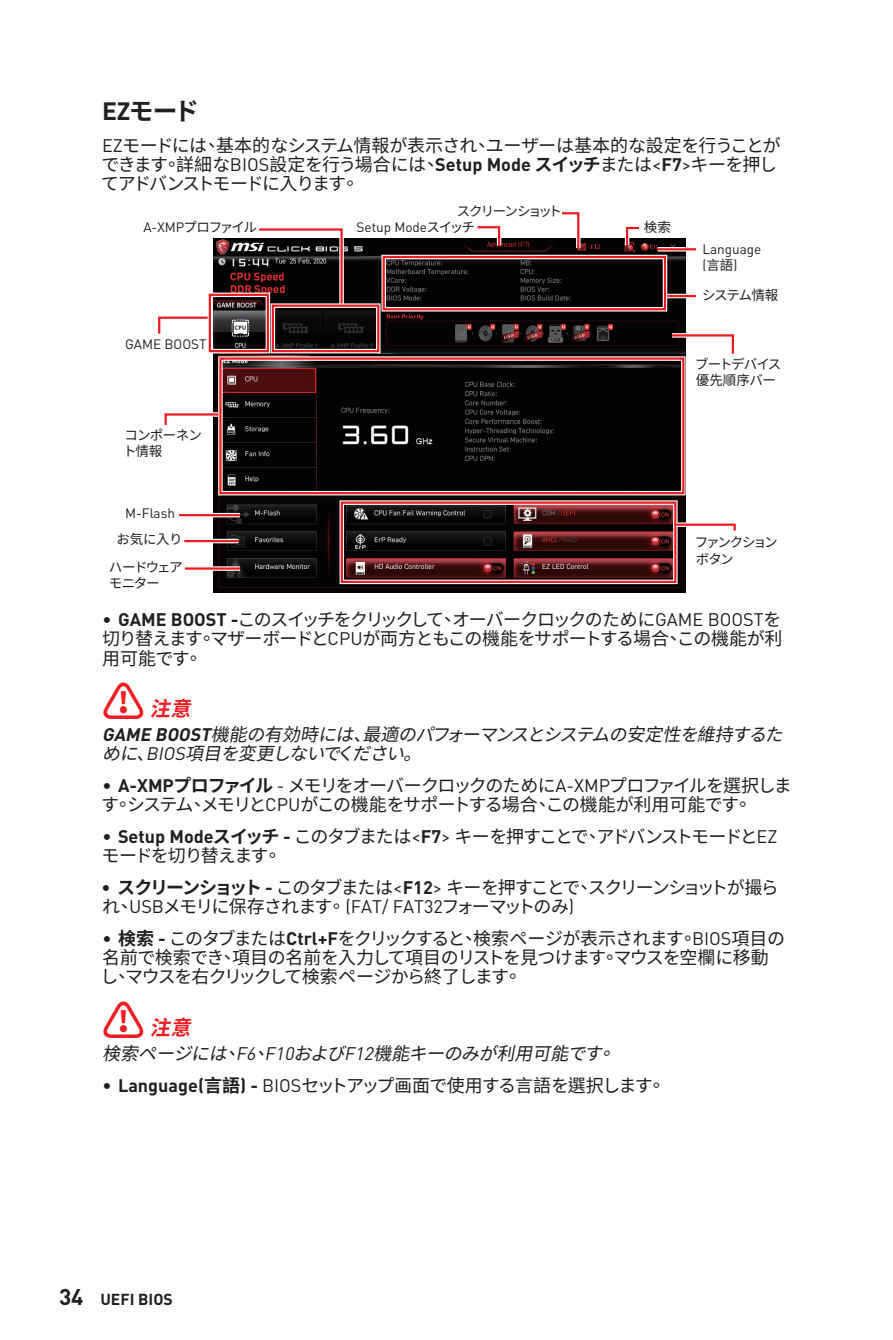
<style>
.page{position:relative;width:893px;height:1340px;background:#fff}
.page>*{position:absolute;margin:0;border:0;box-sizing:border-box;transform-origin:0 0}
.t1{font:700 24.75px "MSI Din Pro Noto CJK";letter-spacing:-.05em;color:#231f20}
.t2{font:italic 700 20.25px "MSI Din Pro Noto CJK";color:#ee1d23}
.t3{font:18px/19.1px "MSI Din Pro Noto CJK";letter-spacing:-.06em;color:#231f20}
.t4{font:italic 18px/19.1px "MSI Din Pro Noto CJK";color:#231f20}
.t5{font:18px/19.1px "MSI Din Pro Noto CJK";letter-spacing:-.04em;color:#231f20}
.t6{font:18px/19.1px "MSI Din Pro Noto CJK";letter-spacing:-.03em;color:#231f20}
.t7{font:18px/19.1px "MSI Din Pro Noto CJK";letter-spacing:-.09em;color:#231f20}
.t8{font:700 15.75px "MSI Din Pro Noto CJK";color:#231f20}
.t9{font:13.5px/16.2px "MSI Din Pro Noto CJK";letter-spacing:-.045em;color:#231f20}
.t10{font:13.5px/15.8px "MSI Din Pro Noto CJK";letter-spacing:-.08em;color:#231f20}
.t11{font:13.5px/16.2px "MSI Din Pro Noto CJK";color:#231f20}
.t12{font:13.5px "MSI Din Pro Noto CJK";letter-spacing:-.07em;color:#231f20}
.t13{font:13.5px/16.2px "MSI Din Pro Noto CJK";letter-spacing:-.145em;color:#231f20}
.t14{font:13.5px/16.2px "MSI Din Pro Noto CJK";letter-spacing:-.11em;color:#231f20}
.s1{font-weight:700}
.s2{font-style:normal;font-size:42.75px}
.s3{font-weight:700;font-style:normal}
.s4{font-style:normal}
.s5{font-size:22.5px}
</style>
<div class="page">
<img style="left:213px;top:238px;width:472px;height:354px">
<div style="left:218px;top:356px;width:468px;height:139px;border:4px solid #fff"></div>
<div style="left:219px;top:357px;width:465px;height:137px;border:2px solid #ee1d23"></div>
<div style="left:340px;top:500px;width:338px;height:84px;border:4px solid #fff"></div>
<div style="left:341px;top:501px;width:335px;height:82px;border:2px solid #ee1d23"></div>
<svg style="left:164px;top:410px;width:59px;height:19px"></svg>
<svg style="left:671px;top:520px;width:65px;height:15px"></svg>
<svg style="left:623px;top:226px;width:20px;height:24px"></svg>
<svg style="left:667px;top:294px;width:29px;height:4px"></svg>
<hr style="left:665px;top:295px;width:31px;height:2px;background:#ee1d23">
<svg style="left:658px;top:247px;width:38px;height:4px"></svg>
<hr style="left:658px;top:248px;width:38px;height:2px;background:#ee1d23">
<svg style="left:473px;top:226px;width:31px;height:24px"></svg>
<svg style="left:255px;top:228px;width:91px;height:81px;background:#423132"></svg>
<svg style="left:667px;top:331px;width:67px;height:27px"></svg>
<svg style="left:158px;top:313px;width:57px;height:25px"></svg>
<svg style="left:179px;top:513px;width:61px;height:4px"></svg>
<hr style="left:179px;top:514px;width:61px;height:2px;background:#ee1d23">
<div style="left:185px;top:566px;width:55px;height:5px;background:#f36468"></div>
<hr style="left:185px;top:567px;width:55px;height:2px;background:#ee1d23">
<svg style="left:184px;top:539px;width:54px;height:4px"></svg>
<hr style="left:184px;top:540px;width:54px;height:2px;background:#ee1d23">
<div style="left:208px;top:292px;width:62px;height:61px;border:4px solid #fff"></div>
<div style="left:209px;top:294px;width:60px;height:58px;border:2px solid #ee1d23"></div>
<div style="left:271px;top:303px;width:110px;height:50px;border:4px solid #fff"></div>
<div style="left:272px;top:304px;width:107px;height:48px;border:2px solid #ee1d23"></div>
<svg style="left:557px;top:212px;width:26px;height:40px"></svg>
<div style="left:381px;top:255px;width:286px;height:56px;border:4px solid #fff"></div>
<div style="left:383px;top:256px;width:283px;height:54px;border:2px solid #ee1d23"></div>
<h1 class="t1" style="left:102px;top:97px;width:98px">EZモード</h1>
<p class="t6" style="left:101px;top:136px;width:681px">EZモードには、基本的なシステム情報が表示され、ユーザーは基本的な設定を行うことができます。詳細なBIOS設定を行う場合には、<span class="s1">Setup Mode スイッチ</span>または&lt;<span class="s1">F7</span>&gt;キーを押してアドバンストモードに入ります。</p>
<p class="t12" style="left:143px;top:219px;width:115px">A-XMPプロファイル</p>
<p class="t10" style="left:357px;top:203px;width:207px;text-indent:100px">スクリーンショット<br>Setup Modeスイッチ</p>
<p class="t9" style="left:644px;top:219px;width:28px">検索</p>
<p class="t11" style="left:702px;top:241px;width:60px">Language (言語)</p>
<p class="t11" style="left:125px;top:336px;width:83px">GAME BOOST</p>
<p class="t9" style="left:123px;top:427px;width:80px">コンポーネント情報</p>
<p class="t9" style="left:125px;top:505px;width:51px">M-Flash</p>
<p class="t9" style="left:117px;top:531px;width:67px">お気に入り</p>
<p class="t14" style="left:109px;top:559px;width:75px">ハードウェアモニター</p>
<p class="t9" style="left:702px;top:287px;width:78px">システム情報</p>
<p class="t9" style="left:695px;top:356px;width:88px">ブートデバイス優先順序バー</p>
<p class="t13" style="left:695px;top:534px;width:84px">ファンクションボタン</p>
<p class="t3" style="left:102px;top:610px;width:682px;text-align:justify"><span class="s1">∙ GAME BOOST -</span>このスイッチをクリックして、オーバークロックのためにGAME BOOSTを切り替えます。マザーボードとCPUが両方ともこの機能をサポートする場合、この機能が利用可能です。</p>
<p class="t2" style="left:102px;top:696px;width:100px"><span class="s2">⚠</span> 注意</p>
<p class="t4" style="left:102px;top:725px;width:691px"><span class="s1">GAMEBOOST</span>機能の有効時には、最適のパフォーマンスとシステムの安定性を維持するために、BIOS項目を変更しないでください。</p>
<p class="t3" style="left:101px;top:776px;width:692px"><span class="s1">∙ A-XMPプロファイル</span> - メモリをオーバークロックのためにA-XMPプロファイルを選択します。システム、メモリとCPUがこの機能をサポートする場合、この機能が利用可能です。</p>
<p class="t7" style="left:101px;top:827px;width:677px"><span class="s1">∙ Setup Modeスイッチ -</span> このタブまたは&lt;<span class="s1">F7</span>&gt; キーを押すことで、アドバンストモードとEZモードを切り替えます。</p>
<p class="t3" style="left:101px;top:878px;width:679px"><span class="s1">∙ スクリーンショット -</span> このタブまたは&lt;<span class="s1">F12</span>&gt; キーを押すことで、スクリーンショットが撮られ、USBメモリに保存されます。 (FAT/ FAT32フォーマットのみ)</p>
<p class="t5" style="left:101px;top:929px;width:686px"><span class="s1">∙ 検索 -</span> このタブまたは<span class="s1">Ctrl+F</span>をクリックすると、検索ページが表示されます。BIOS項目の名前で検索でき、項目の名前を入力して項目のリストを見つけます。マウスを空欄に移動し、マウスを右クリックして検索ページから終了します。</p>
<p class="t2" style="left:102px;top:1015px;width:100px"><span class="s2">⚠</span> 注意</p>
<p class="t4" style="left:102px;top:1037px;width:565px;line-height:31.9px">検索ページには、F6、F10およびF12機能キーのみが利用可能です。<br><span class="s3">∙ Language(言語) -</span> <span class="s4">BIOSセットアップ画面で使用する言語を選択します。</span></p>
<p class="t8" style="left:59px;top:1289px;width:115px"><span class="s5">34</span> UEFI BIOS</p>
</div>
